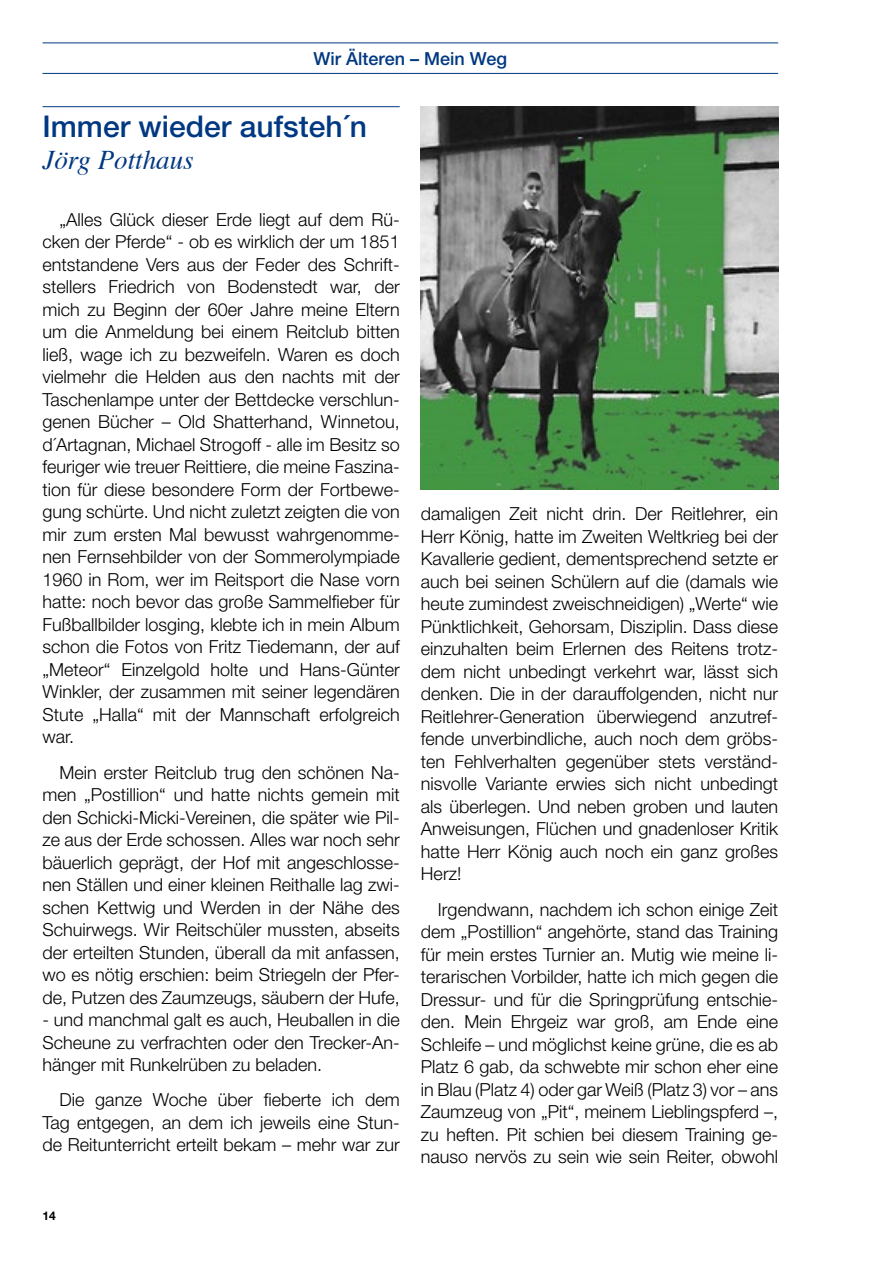
<style>
.page{position:relative;width:893px;height:1263px;background:#fff}
.page>*{position:absolute;margin:0;border:0;box-sizing:border-box;transform-origin:0 0}
.t1{font:500 30px "Helvetica Neue";color:#003882}
.t2{font:italic 27px "Times";color:#003882}
.t3{font:300 18px/22.5px "Helvetica Neue";color:#000;text-align:justify}
.t4{font:500 18px "Helvetica Neue";color:#003882}
.t5{font:700 12px "Helvetica Neue";color:#000}
</style>
<div class="page">
<hr style="left:43px;top:43px;width:735px;height:1px;background:#003882">
<hr style="left:43px;top:73px;width:735px;height:1px;background:#003882">
<hr style="left:43px;top:106px;width:357px;height:1px;background:#003882">
<img style="left:421px;top:106px;width:357px;height:383px">
<p class="t4" style="left:314px;top:47px;width:195px">Wir Älteren – Mein Weg</p>
<h1 class="t1" style="left:43px;top:108px;width:326px">Immer wieder aufsteh´n</h1>
<h2 class="t2" style="left:43px;top:137px;width:153px">Jörg Potthaus</h2>
<p class="t3" style="left:43px;top:208px;width:359px;text-indent:17px">„Alles Glück dieser Erde liegt auf dem Rü&shy;cken der Pferde“ - ob es wirklich der um 1851 entstandene Vers aus der Feder des Schrift&shy;stellers Friedrich von Bodenstedt war, der mich zu Beginn der 60er Jahre meine Eltern um die Anmeldung bei einem Reitclub bitten ließ, wage ich zu bezweifeln. Waren es doch vielmehr die Helden aus den nachts mit der Taschenlampe unter der Bettdecke verschlun&shy;genen Bücher – Old Shatterhand, Winnetou, d´Artagnan, Michael Strogoff - alle im Besitz so feuriger wie treuer Reittiere, die meine Faszina&shy;tion für diese besondere Form der Fortbewe&shy;gung schürte. Und nicht zuletzt zeigten die von mir zum ersten Mal bewusst wahrgenomme&shy;nen Fernsehbilder von der Sommerolympiade 1960 in Rom, wer im Reitsport die Nase vorn hatte: noch bevor das große Sammelfieber für Fußballbilder losging, klebte ich in mein Album schon die Fotos von Fritz Tiedemann, der auf „Meteor“ Einzelgold holte und Hans-Günter Winkler, der zusammen mit seiner legendären Stute „Halla“ mit der Mannschaft erfolgreich war.</p>
<p class="t3" style="left:43px;top:760px;width:359px;text-indent:17px">Mein erster Reitclub trug den schönen Na&shy;men „Postillion“ und hatte nichts gemein mit den Schicki-Micki-Vereinen, die später wie Pil&shy;ze aus der Erde schossen. Alles war noch sehr bäuerlich geprägt, der Hof mit angeschlosse&shy;nen Ställen und einer kleinen Reithalle lag zwi&shy;schen Kettwig und Werden in der Nähe des Schuirwegs. Wir Reitschüler mussten, abseits der erteilten Stunden, überall da mit anfassen, wo es nötig erschien: beim Striegeln der Pfer&shy;de, Putzen des Zaumzeugs, säubern der Hufe,</p>
<p class="t3" style="left:43px;top:1008px;width:359px">- und manchmal galt es auch, Heuballen in die Scheune zu verfrachten oder den Trecker-An&shy;hänger mit Runkelrüben zu beladen.</p>
<p class="t3" style="left:43px;top:1088px;width:359px;text-indent:17px">Die ganze Woche über fieberte ich dem Tag entgegen, an dem ich jeweils eine Stun&shy;de Reitunterricht erteilt bekam – mehr war zur</p>
<p class="t5" style="left:43px;top:1209px;width:15px">14</p>
<p class="t3" style="left:421px;top:502px;width:359px">damaligen Zeit nicht drin. Der Reitlehrer, ein Herr König, hatte im Zweiten Weltkrieg bei der Kavallerie gedient, dementsprechend setzte er auch bei seinen Schülern auf die (damals wie heute zumindest zweischneidigen) „Werte“ wie Pünktlichkeit, Gehorsam, Disziplin. Dass diese einzuhalten beim Erlernen des Reitens trotz&shy;dem nicht unbedingt verkehrt war, lässt sich denken. Die in der darauffolgenden, nicht nur Reitlehrer-Generation überwiegend anzutref&shy;fende unverbindliche, auch noch dem gröbs&shy;ten Fehlverhalten gegenüber stets verständ&shy;nisvolle Variante erwies sich nicht unbedingt als überlegen. Und neben groben und lauten Anweisungen, Flüchen und gnadenloser Kritik hatte Herr König auch noch ein ganz großes Herz!</p>
<p class="t3" style="left:421px;top:897px;width:359px;text-indent:17px">Irgendwann, nachdem ich schon einige Zeit dem „Postillion“ angehörte, stand das Training für mein erstes Turnier an. Mutig wie meine li&shy;terarischen Vorbilder, hatte ich mich gegen die Dressur- und für die Springprüfung entschie&shy;den. Mein Ehrgeiz war groß, am Ende eine Schleife – und möglichst keine grüne, die es ab Platz 6 gab, da schwebte mir schon eher eine in Blau (Platz 4) oder gar Weiß (Platz 3) vor – ans Zaumzeug von „Pit“, meinem Lieblingspferd –, zu heften. Pit schien bei diesem Training ge&shy;nauso nervös zu sein wie sein Reiter, obwohl</p>
</div>
